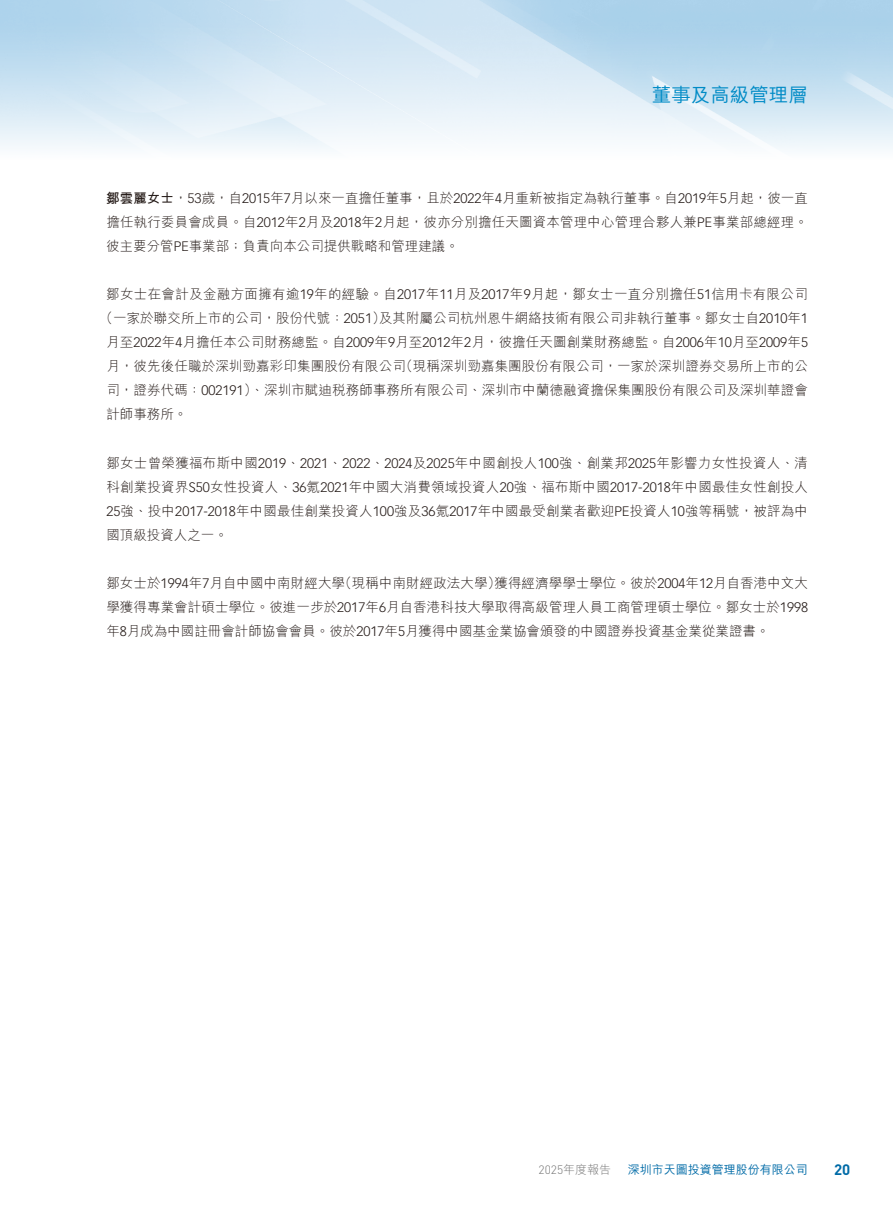
<style>
.page{position:relative;width:893px;height:1212px;background:#fff}
.page>*{position:absolute;margin:0;border:0;box-sizing:border-box;transform-origin:0 0}
.t1{font:500 19.5px "M Hei HK";color:#008bc6}
.t2{font:700 15px "DIN Pro";color:#006ba7}
.t3{font:300 13.5px/24px "M Hei HK";letter-spacing:.005em;color:#231916;text-align:justify}
.t4{font:300 13.5px/24px "M Hei HK";letter-spacing:.025em;color:#231916;text-align:right}
.t5{font:500 12px "M Hei HK";color:#006ba7}
.t6{font:300 12px "DIN Pro";color:#727272}
.s1{font-weight:700}
.s2{font-family:"Vectora LT Std"}
.s3{font-family:"M Hei HK"}
</style>
<div class="page">
<h1 class="t1" style="left:652px;top:81px;width:158px">董事及高級管理層</h1>
<p class="t3" style="left:106px;top:186px;width:703px"><span class="s1">鄒雲麗女士</span>，<span class="s2">53</span>歲，自<span class="s2">2015</span>年<span class="s2">7</span>月以來一直擔任董事，且於<span class="s2">2022</span>年<span class="s2">4</span>月重新被指定為執行董事。自<span class="s2">2019</span>年<span class="s2">5</span>月起，彼一直擔任執行委員會成員。自<span class="s2">2012</span>年<span class="s2">2</span>月及<span class="s2">2018</span>年<span class="s2">2</span>月起，彼亦分別擔任天圖資本管理中心管理合夥人兼<span class="s2">PE</span>事業部總經理。彼主要分管<span class="s2">PE</span>事業部；負責向本公司提供戰略和管理建議。</p>
<p class="t4" style="left:106px;top:282px;width:703px">鄒女士在會計及金融方面擁有逾<span class="s2">19</span>年的經驗。自<span class="s2">2017</span>年<span class="s2">11</span>月及<span class="s2">2017</span>年<span class="s2">9</span>月起，鄒女士一直分別擔任<span class="s2">51</span>信用卡有限公司及其附屬公司杭州恩牛網絡技術有限公司非執行董事。鄒女士自<span class="s2">2010</span>年<span class="s2">1</span></p>
<p class="t3" style="left:100px;top:306px;width:288px">（一家於聯交所上市的公司，股份代號：<span class="s2">2051</span>）</p>
<p class="t3" style="left:106px;top:330px;width:703px">月至<span class="s2">2022</span>年<span class="s2">4</span>月擔任本公司財務總監。自<span class="s2">2009</span>年<span class="s2">9</span>月至<span class="s2">2012</span>年月<span class="s2">2</span> ，彼擔任天圖創業財務總監。自<span class="s2">2006</span>年<span class="s2">10</span>月至<span class="s2">2009</span>年<span class="s2">5</span></p>
<p class="t3" style="left:399px;top:354px;width:410px">（現稱深圳勁嘉集團股份有限公司，一家於深圳證券交易所上市的公</p>
<p class="t3" style="left:106px;top:354px;width:703px;text-align:left">月，彼先後任職於深圳勁嘉彩印集團股份有限公司<br>司，證券代碼：<span class="s2">002191</span>）、深圳市賦迪稅務師事務所有限公司、深圳市中蘭德融資擔保集團股份有限公司及深圳華證會計師事務所。</p>
<p class="t3" style="left:106px;top:450px;width:703px">鄒女士曾榮獲福布斯中國<span class="s2">2019</span>、<span class="s2">2021</span>、<span class="s2">2022</span>、<span class="s2">2024</span>及<span class="s2">2025</span>年中國創投人<span class="s2">100</span>強、創業邦<span class="s2">2025</span>年影響力女性投資人、清科創業投資界<span class="s2">S50</span>女性投資人、<span class="s2">36</span>氪<span class="s2">2021</span>年中國大消費領域投資人<span class="s2">20</span>強、福布斯中國<span class="s2">2017-2018</span>年中國最佳女性創投人<span class="s2">25</span>強、投中<span class="s2">2017-2018</span>年中國最佳創業投資人<span class="s2">100</span>強及<span class="s2">36</span>氪<span class="s2">2017</span>年中國最受創業者歡迎<span class="s2">PE</span>投資人<span class="s2">10</span>強等稱號，被評為中國頂級投資人之一。</p>
<p class="t3" style="left:494px;top:570px;width:315px">獲得經濟學學士學位。彼於<span class="s2">2004</span>年<span class="s2">12</span>月自香港中文大</p>
<p class="t3" style="left:338px;top:570px;width:164px">（現稱中南財經政法大學）</p>
<p class="t3" style="left:106px;top:570px;width:703px;text-align:left">鄒女士於<span class="s2">1994</span>年<span class="s2">7</span>月自中國中南財經大學<br>學獲得專業會計碩士學位。彼進一步於<span class="s2">2017</span>年<span class="s2">6</span>月自香港科技大學取得高級管理人員工商管理碩士學位。鄒女士於<span class="s2">1998</span>年<span class="s2">8</span>月成為中國註冊會計師協會會員。彼於<span class="s2">2017</span>年<span class="s2">5</span>月獲得中國基金業協會頒發的中國證券投資基金業從業證書。</p>
<p class="t6" style="left:539px;top:1161px;width:74px">2025<span class="s3">年度報告</span></p>
<p class="t5" style="left:628px;top:1161px;width:181px">深圳市天圖投資管理股份有限公司</p>
<p class="t2" style="left:834px;top:1159px;width:18px">20</p>
</div>
